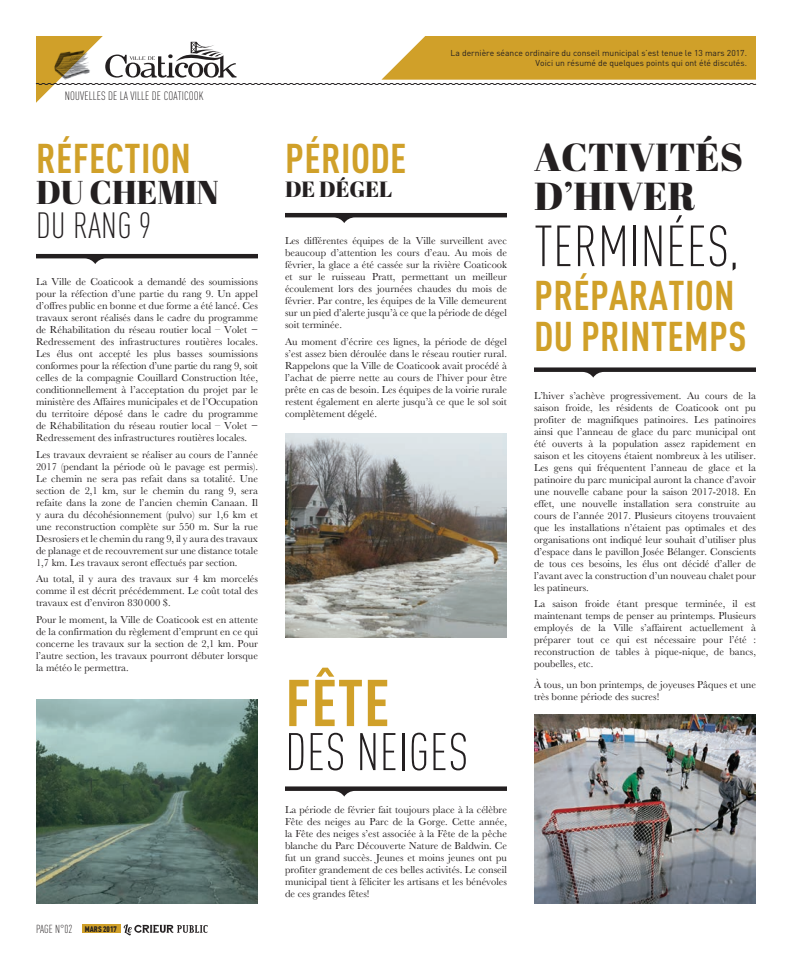
<style>
.page{position:relative;width:792px;height:972px;background:#fff}
.page>*{position:absolute;margin:0;border:0;box-sizing:border-box;transform-origin:0 0}
.t1{font:700 condensed 65px "DINOT";color:#d0a029}
.t2{font:300 condensed 57px "DINOT";letter-spacing:.01em;color:#231f20}
.t3{font:300 condensed 52px "DINOT";letter-spacing:.01em;color:#231f20}
.t4{font:700 condensed 41px/41px "DINOT";letter-spacing:.01em;color:#d0a029}
.t5{font:39px/39px "Abril Fatface";color:#231f20}
.t6{font:300 condensed 36px "DINOT";letter-spacing:.01em;color:#231f20}
.t7{font:33px "Abril Fatface";color:#231f20}
.t8{font:22px "Abril Fatface";color:#231f20}
.t9{font:300 condensed 12px "DINOT";letter-spacing:.01em;color:#231f20}
.t10{font:300 condensed 11.5px "DINOT";color:#231f20}
.t11{font:10.5px/12px "Baskerville";color:#231f20;text-align:justify}
.t12{font:8.5px/10px "DINOT";color:#231f20;text-align:right}
.t13{font:900 condensed 8px "DINOT";letter-spacing:.005em;color:#231f20}
.s1{font-family:"Bask Old Face"}
</style>
<div class="page">
<div style="left:82px;top:924px;width:38px;height:9px;background:#d0a029"></div>
<svg style="left:124px;top:924px;width:84px;height:11px"></svg>
<svg style="left:35px;top:36px;width:722px;height:67px"></svg>
<svg style="left:36px;top:254px;width:222px;height:10px"></svg>
<svg style="left:285px;top:213px;width:222px;height:10px"></svg>
<svg style="left:285px;top:786px;width:222px;height:11px"></svg>
<svg style="left:534px;top:367px;width:222px;height:11px"></svg>
<img style="left:36px;top:700px;width:222px;height:204px">
<img style="left:534px;top:715px;width:222px;height:189px">
<img style="left:285px;top:433px;width:222px;height:205px">
<p class="t9" style="left:65px;top:89px;width:140px">NOUVELLES DE LA VILLE DE COATICOOK</p>
<h3 class="t4" style="left:36px;top:137px;width:156px">RÉFECTION</h3>
<h3 class="t7" style="left:36px;top:169px;width:185px">DU CHEMIN</h3>
<h3 class="t6" style="left:36px;top:204px;width:117px">DU RANG 9</h3>
<p class="t11" style="left:36px;top:276px;width:224px">La Ville de Coaticook a demandé des soumissions pour la réfection d’une partie du rang 9. Un appel d’offres public en bonne et due forme a été lancé. Ces travaux seront réalisés dans le cadre du programme de Réhabilitation du réseau routier local – Volet − Redressement des infrastructures routières locales.<br>Les élus ont accepté les plus basses soumissions conformes pour la réfection d’une partie du rang 9, soit celles de la compagnie Couillard Construction ltée, conditionnellement à l’acceptation du projet par le ministère des Affaires municipales et de l’Occupation du territoire déposé dans le cadre du programme de Réhabilitation du réseau routier local – Volet − Redressement des infrastructures routières locales.</p>
<p class="t11" style="left:36px;top:448px;width:224px">Les travaux devraient se réaliser au cours de l’année 2017 (pendant la période où le pavage est permis).<br>Le chemin ne sera pas refait dans sa totalité. Une section de 2,1 km, sur le chemin du rang 9, sera refaite dans la zone de l’ancien chemin Canaan. Il y aura du décohésionnement (pulvo) sur 1,6 km et une reconstruction complète sur 550 m. Sur la rue Desrosiers et le chemin du rang 9, il y aura des travaux de planage et de recouvrement sur une distance totale 1,7 km. Les travaux seront effectués par section.</p>
<p class="t11" style="left:36px;top:573px;width:224px">Au total, il y aura des travaux sur 4 km morcelés comme il est décrit précédemment. Le coût total des travaux est d’environ 830000 <span class="s1">$</span>.</p>
<p class="t11" style="left:36px;top:613px;width:224px">Pour le moment, la Ville de Coaticook est en attente de la confirmation du règlement d’emprunt en ce qui concerne les travaux sur la section de 2,1 km. Pour l’autre section, les travaux pourront débuter lorsque la météo le permettra.</p>
<p class="t10" style="left:36px;top:922px;width:5px">PAGE</p>
<p class="t10" style="left:55px;top:922px;width:19px">N°02</p>
<p class="t13" style="left:85px;top:924px;width:34px">MARS 2017</p>
<p class="t12" style="left:451px;top:48px;width:298px">La dernière séance ordinaire du conseil municipal s’est tenue le 13 mars 2017.<br>Voici un résumé de quelques points qui ont été discutés.</p>
<h3 class="t4" style="left:285px;top:137px;width:123px">PÉRIODE</h3>
<h3 class="t8" style="left:285px;top:173px;width:109px">DE DÉGEL</h3>
<p class="t11" style="left:285px;top:235px;width:224px">Les différentes équipes de la Ville surveillent avec beaucoup d’attention les cours d’eau. Au mois de février, la glace a été cassée sur la rivière Coaticook et sur le ruisseau Pratt, permettant un meilleur écoulement lors des journées chaudes du mois de février. Par contre, les équipes de la Ville demeurent sur un pied d’alerte jusqu’à ce que la période de dégel soit terminée.</p>
<p class="t11" style="left:285px;top:335px;width:224px">Au moment d’écrire ces lignes, la période de dégel s’est assez bien déroulée dans le réseau routier rural.<br>Rappelons que la Ville de Coaticook avait procédé à l’achat de pierre nette au cours de l’hiver pour être prête en cas de besoin. Les équipes de la voirie rurale restent également en alerte jusqu’à ce que le sol soit complètement dégelé.</p>
<h1 class="t1" style="left:285px;top:664px;width:106px">FÊTE</h1>
<h3 class="t3" style="left:285px;top:722px;width:180px">DES NEIGES</h3>
<p class="t11" style="left:285px;top:804px;width:224px">La période de février fait toujours place à la célèbre Fête des neiges au Parc de la Gorge. Cette année, la Fête des neiges s’est associée à la Fête de la pêche blanche du Parc Découverte Nature de Baldwin. Ce fut un grand succès. Jeunes et moins jeunes ont pu profiter grandement de ces belles activités. Le conseil municipal tient à féliciter les artisans et les bénévoles de ces grandes fêtes!</p>
<h3 class="t5" style="left:534px;top:137px;width:211px">ACTIVITÉS<br>D’HIVER</h3>
<h2 class="t2" style="left:534px;top:214px;width:206px">TERMINÉES,</h2>
<h3 class="t4" style="left:534px;top:275px;width:214px">PRÉPARATION<br>DU PRINTEMPS</h3>
<p class="t11" style="left:534px;top:389px;width:224px">L’hiver s’achève progressivement. Au cours de la saison froide, les résidents de Coaticook ont pu profiter de magnifiques patinoires. Les patinoires ainsi que l’anneau de glace du parc municipal ont été ouverts à la population assez rapidement en saison et les citoyens étaient nombreux à les utiliser.<br>Les gens qui fréquentent l’anneau de glace et la patinoire du parc municipal auront la chance d’avoir une nouvelle cabane pour la saison 2017-2018. En effet, une nouvelle installation sera construite au cours de l’année 2017. Plusieurs citoyens trouvaient que les installations n’étaient pas optimales et des organisations ont indiqué leur souhait d’utiliser plus d’espace dans le pavillon Josée Bélanger. Conscients de tous ces besoins, les élus ont décidé d’aller de l’avant avec la construction d’un nouveau chalet pour les patineurs.</p>
<p class="t11" style="left:534px;top:598px;width:224px">La saison froide étant presque terminée, il est maintenant temps de penser au printemps. Plusieurs employés de la Ville s’affairent actuellement à préparer tout ce qui est nécessaire pour l’été : reconstruction de tables à pique-nique, de bancs, poubelles, etc.</p>
<p class="t11" style="left:534px;top:679px;width:223px">À tous, un bon printemps, de joyeuses Pâques et une très bonne période des sucres!</p>
</div>
